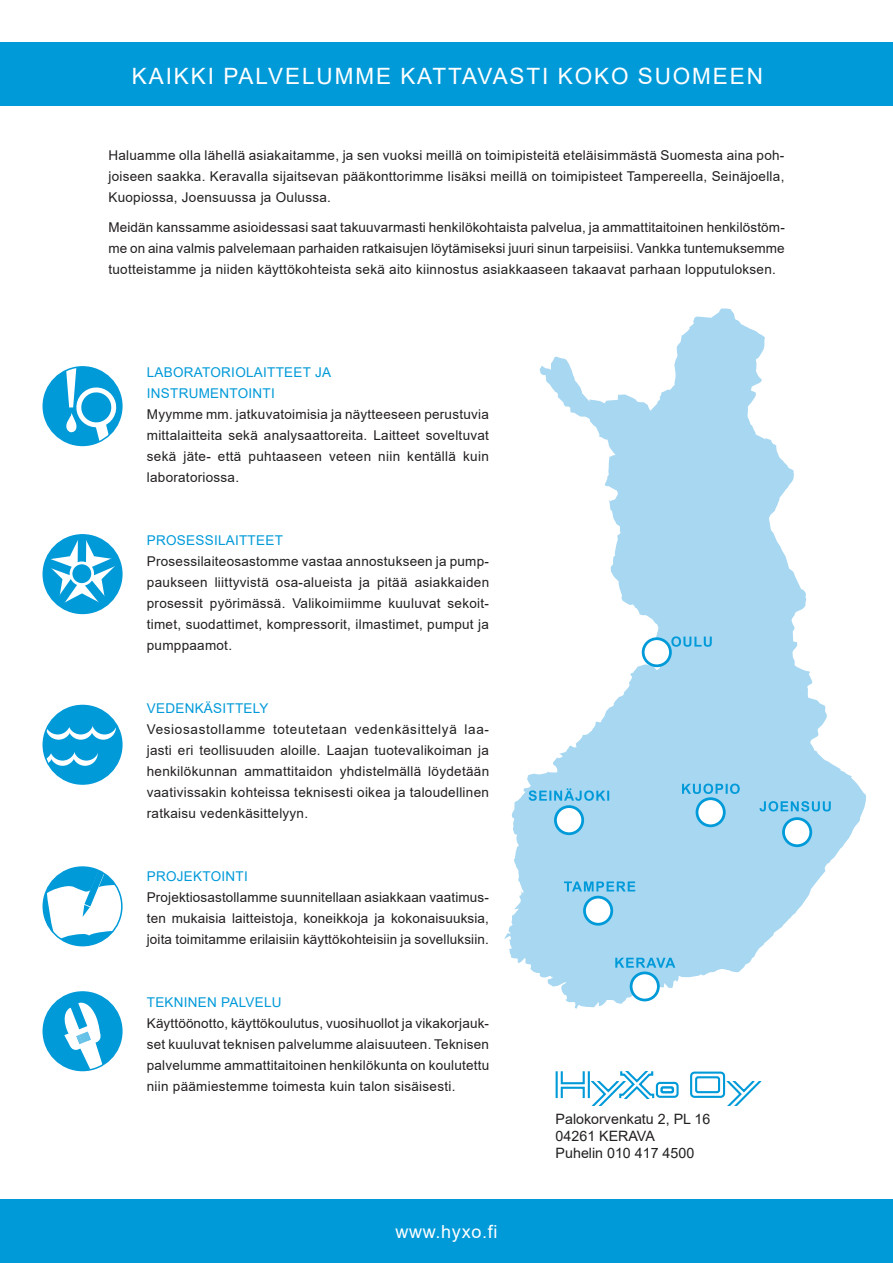
<style>
.page{position:relative;width:893px;height:1263px;background:#fff}
.page>*{position:absolute;margin:0;border:0;box-sizing:border-box;transform-origin:0 0}
.t1{font:22.5px "Arial";letter-spacing:.085em;color:#fff}
.t2{font:18px "Arial";letter-spacing:.04em;color:#fff}
.t3{font:14.25px/17.1px "Arial";color:#231f20}
.t4{font:13.5px/21px "Arial";letter-spacing:.02em;color:#231f20;text-align:justify}
.t5{font:13.5px/21px "Arial";letter-spacing:.02em;color:#009ad9}
</style>
<div class="page">
<div style="left:0;top:1199px;width:893px;height:64px;background:#009ad9"></div>
<div style="left:0;top:42px;width:893px;height:64px;background:#009ad9"></div>
<svg style="left:504px;top:308px;width:362px;height:701px;fill:#a7d7f1"></svg>
<div style="left:555px;top:807px;width:28px;height:27px;background:#fff;border-radius:50%"></div>
<div style="left:554px;top:805px;width:30px;height:30px;border:3px solid #009ad9;border-radius:50%"></div>
<div style="left:643px;top:639px;width:27px;height:27px;background:#fff;border-radius:50%"></div>
<div style="left:642px;top:637px;width:30px;height:30px;border:3px solid #009ad9;border-radius:50%"></div>
<div style="left:631px;top:973px;width:27px;height:27px;background:#fff;border-radius:50%"></div>
<div style="left:630px;top:971px;width:30px;height:30px;border:3px solid #009ad9;border-radius:50%"></div>
<div style="left:783px;top:819px;width:28px;height:27px;background:#fff;border-radius:50%"></div>
<div style="left:782px;top:817px;width:30px;height:30px;border:3px solid #009ad9;border-radius:50%"></div>
<div style="left:584px;top:897px;width:28px;height:27px;background:#fff;border-radius:50%"></div>
<div style="left:583px;top:896px;width:30px;height:29px;border:3px solid #009ad9;border-radius:50%"></div>
<svg style="left:671px;top:636px;width:41px;height:11px"></svg>
<svg style="left:529px;top:788px;width:80px;height:13px"></svg>
<svg style="left:564px;top:881px;width:71px;height:10px"></svg>
<svg style="left:615px;top:958px;width:60px;height:10px"></svg>
<svg style="left:759px;top:801px;width:72px;height:10px"></svg>
<svg style="left:682px;top:784px;width:58px;height:10px"></svg>
<div style="left:697px;top:799px;width:27px;height:27px;background:#fff;border-radius:50%"></div>
<div style="left:696px;top:797px;width:30px;height:30px;border:3px solid #009ad9;border-radius:50%"></div>
<svg style="left:555px;top:1071px;width:206px;height:35px"></svg>
<svg style="left:43px;top:535px;width:77px;height:78px"></svg>
<div style="left:78px;top:535px;width:8px;height:30px;background:#009ad9"></div>
<div style="left:71px;top:563px;width:22px;height:21px;background:#009ad9;border-radius:50%"></div>
<div style="left:70px;top:561px;width:24px;height:25px;border:3px solid #fff;border-radius:50%"></div>
<div style="left:43px;top:534px;width:80px;height:80px;border:2px solid #009ad9;border-radius:50%"></div>
<svg style="left:47px;top:867px;width:74px;height:77px"></svg>
<div style="left:43px;top:866px;width:80px;height:80px;border:2px solid #009ad9;border-radius:50%"></div>
<div style="left:43px;top:992px;width:79px;height:78px;background:#009ad9;border-radius:50%"></div>
<svg style="left:61px;top:1002px;width:48px;height:68px"></svg>
<div style="left:43px;top:991px;width:80px;height:80px;border:2px solid #009ad9;border-radius:50%"></div>
<div style="left:43px;top:705px;width:79px;height:79px;background:#009ad9;border-radius:50%"></div>
<svg style="left:72px;top:740px;width:26px;height:26px"></svg>
<div style="left:50px;top:740px;width:25px;height:26px;background:#fff;border-radius:50%"></div>
<div style="left:74px;top:735px;width:25px;height:26px;background:#009ad9;border-radius:50%"></div>
<div style="left:50px;top:735px;width:25px;height:26px;background:#009ad9;border-radius:50%"></div>
<svg style="left:43px;top:735px;width:10px;height:31px"></svg>
<svg style="left:91px;top:714px;width:25px;height:26px"></svg>
<svg style="left:68px;top:714px;width:26px;height:26px"></svg>
<svg style="left:46px;top:714px;width:25px;height:26px"></svg>
<div style="left:92px;top:709px;width:25px;height:25px;background:#009ad9;border-radius:50%"></div>
<div style="left:68px;top:709px;width:26px;height:25px;background:#009ad9;border-radius:50%"></div>
<svg style="left:45px;top:709px;width:25px;height:25px"></svg>
<div style="left:43px;top:705px;width:80px;height:80px;border:2px solid #009ad9;border-radius:50%"></div>
<div style="left:43px;top:367px;width:79px;height:78px;background:#009ad9;border-radius:50%"></div>
<svg style="left:64px;top:367px;width:56px;height:78px"></svg>
<div style="left:43px;top:366px;width:80px;height:80px;border:2px solid #009ad9;border-radius:50%"></div>
<h1 class="t1" style="left:132px;top:61px;width:633px">KAIKKI PALVELUMME KATTAVASTI KOKO SUOMEEN</h1>
<p class="t4" style="left:108px;top:145px;width:677px">Haluamme olla lähellä asiakaitamme, ja sen vuoksi meillä on toimipisteitä eteläisimmästä Suomesta aina poh&shy;joiseen saakka. Keravalla sijaitsevan pääkonttorimme lisäksi meillä on toimipisteet Tampereella, Seinäjoella, Kuopiossa, Joensuussa ja Oulussa.</p>
<p class="t4" style="left:108px;top:216px;width:678px">Meidän kanssamme asioidessasi saat takuuvarmasti henkilökohtaista palvelua, ja ammattitaitoinen henkilöstöm&shy;me on aina valmis palvelemaan parhaiden ratkaisujen löytämiseksi juuri sinun tarpeisiisi. Vankka tuntemuksemme tuotteistamme ja niiden käyttökohteista sekä aito kiinnostus asiakkaaseen takaavat parhaan lopputuloksen.</p>
<p class="t5" style="left:147px;top:362px;width:186px">LABORATORIOLAITTEET JA<br>INSTRUMENTOINTI</p>
<p class="t4" style="left:147px;top:404px;width:344px">Myymme mm. jatkuvatoimisia ja näytteeseen perustuvia mittalaitteita sekä analysaattoreita. Laitteet soveltuvat sekä jäte- että puhtaaseen veteen niin kentällä kuin laboratoriossa.</p>
<p class="t5" style="left:147px;top:530px;width:138px">PROSESSILAITTEET</p>
<p class="t4" style="left:147px;top:551px;width:344px">Prosessilaiteosastomme vastaa annostukseen ja pump&shy;paukseen liittyvistä osa-alueista ja pitää asiakkaiden prosessit pyörimässä. Valikoimiimme kuuluvat sekoit&shy;timet, suodattimet, kompressorit, ilmastimet, pumput ja pumppaamot.</p>
<p class="t5" style="left:147px;top:698px;width:123px">VEDENKÄSITTELY</p>
<p class="t4" style="left:147px;top:719px;width:344px">Vesiosastollamme toteutetaan vedenkäsittelyä laa&shy;jasti eri teollisuuden aloille. Laajan tuotevalikoiman ja henkilökunnan ammattitaidon yhdistelmällä löydetään vaativissakin kohteissa teknisesti oikea ja taloudellinen ratkaisu vedenkäsittelyyn.</p>
<p class="t5" style="left:147px;top:866px;width:102px">PROJEKTOINTI</p>
<p class="t4" style="left:147px;top:887px;width:344px">Projektiosastollamme suunnitellaan asiakkaan vaatimus&shy;ten mukaisia laitteistoja, koneikkoja ja kokonaisuuksia, joita toimitamme erilaisiin käyttökohteisiin ja sovelluksiin.</p>
<p class="t5" style="left:147px;top:992px;width:136px">TEKNINEN PALVELU</p>
<p class="t4" style="left:147px;top:1013px;width:344px">Käyttöönotto, käyttökoulutus, vuosihuollot ja vikakorjauk&shy;set kuuluvat teknisen palvelumme alaisuuteen. Teknisen palvelumme ammattitaitoinen henkilökunta on koulutettu niin päämiestemme toimesta kuin talon sisäisesti.</p>
<h2 class="t2" style="left:395px;top:1219px;width:104px">www.hyxo.fi</h2>
<p class="t3" style="left:556px;top:1110px;width:156px">Palokorvenkatu 2, PL 16<br>04261 KERAVA<br>Puhelin 010 417 4500</p>
</div>
